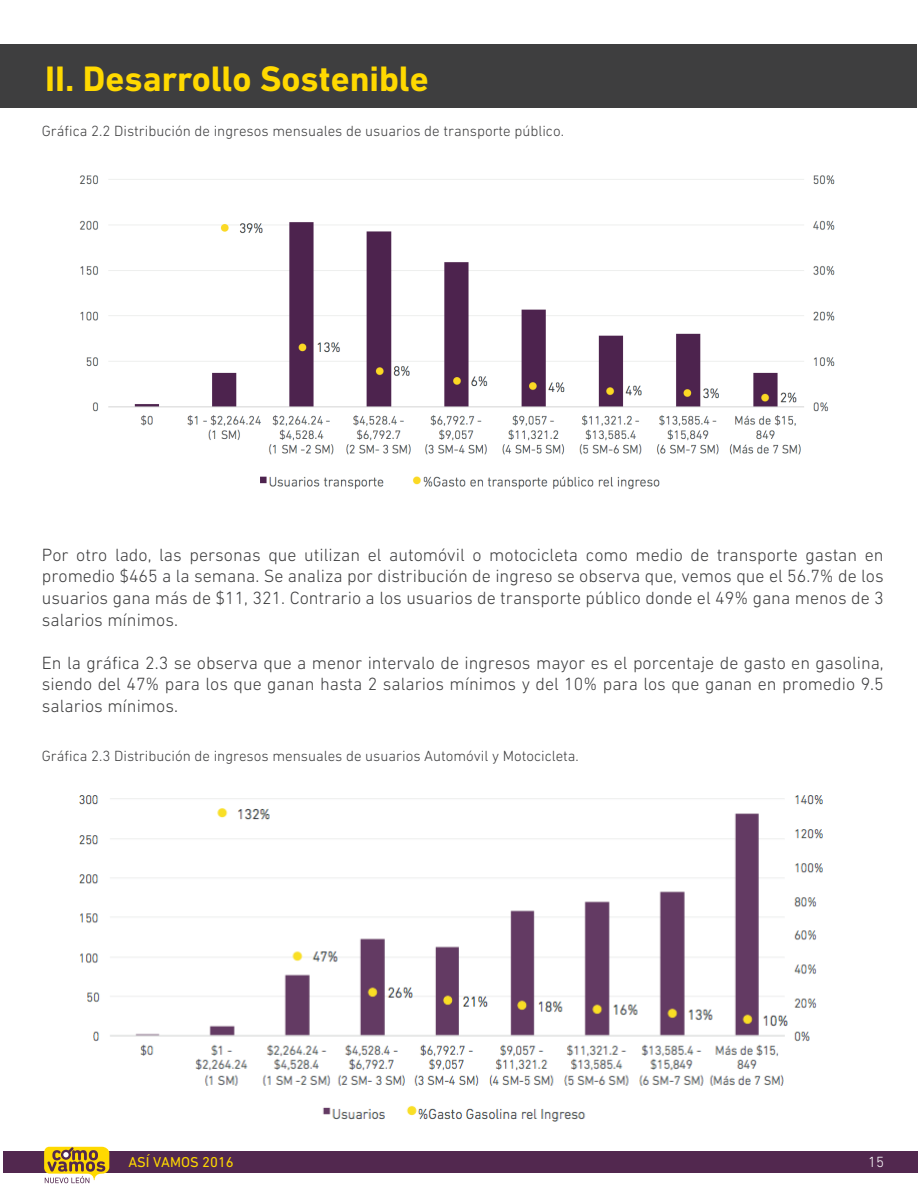
<style>
.page{position:relative;width:918px;height:1188px;background:#fff}
.page>*{position:absolute;margin:0;border:0;box-sizing:border-box;transform-origin:0 0}
.t1{font:700 36px "DIN Next LT Pro";color:#ffd900}
.t2{font:300 18px/21.6px "DIN Next LT Pro";color:#3e3e3f;text-align:justify}
.t3{font:300 15px "DIN Next LT Pro";color:#3e3e3f}
.t4{font:300 15px "DIN Next LT Pro";color:#fff}
.t5{font:14.55px "DIN Next LT Pro";color:#ffd900}
</style>
<div class="page">
<div style="left:0;top:44px;width:917px;height:64px;background:#3e3e3f"></div>
<div style="left:3px;top:1151px;width:915px;height:22px;background:#52284f"></div>
<svg style="left:44px;top:1147px;width:65px;height:36px"></svg>
<img style="left:79px;top:175px;width:756px;height:315px">
<img style="left:79px;top:795px;width:744px;height:327px">
<h1 class="t1" style="left:45px;top:57px;width:385px">II. Desarrollo Sostenible</h1>
<p class="t3" style="left:42px;top:122px;width:524px">Gráfica 2.2 Distribución de ingresos mensuales de usuarios de transporte público.</p>
<p class="t2" style="left:42px;top:544px;width:843px">Por otro lado, las personas que utilizan el automóvil o motocicleta como medio de transporte gastan en promedio $465 a la semana. Se analiza por distribución de ingreso se observa que, vemos que el 56.7% de los usuarios gana más de $11, 321. Contrario a los usuarios de transporte público donde el 49% gana menos de 3 salarios mínimos.</p>
<p class="t2" style="left:42px;top:652px;width:843px">En la gráfica 2.3 se observa que a menor intervalo de ingresos mayor es el porcentaje de gasto en gasolina, siendo del 47% para los que ganan hasta 2 salarios mínimos y del 10% para los que ganan en promedio 9.5 salarios mínimos.</p>
<p class="t3" style="left:42px;top:747px;width:539px">Gráfica 2.3 Distribución de ingresos mensuales de usuarios Automóvil y Motocicleta.</p>
<p class="t5" style="left:128px;top:1154px;width:107px">ASÍ VAMOS 2016</p>
<p class="t4" style="left:868px;top:1154px;width:17px">15</p>
</div>
